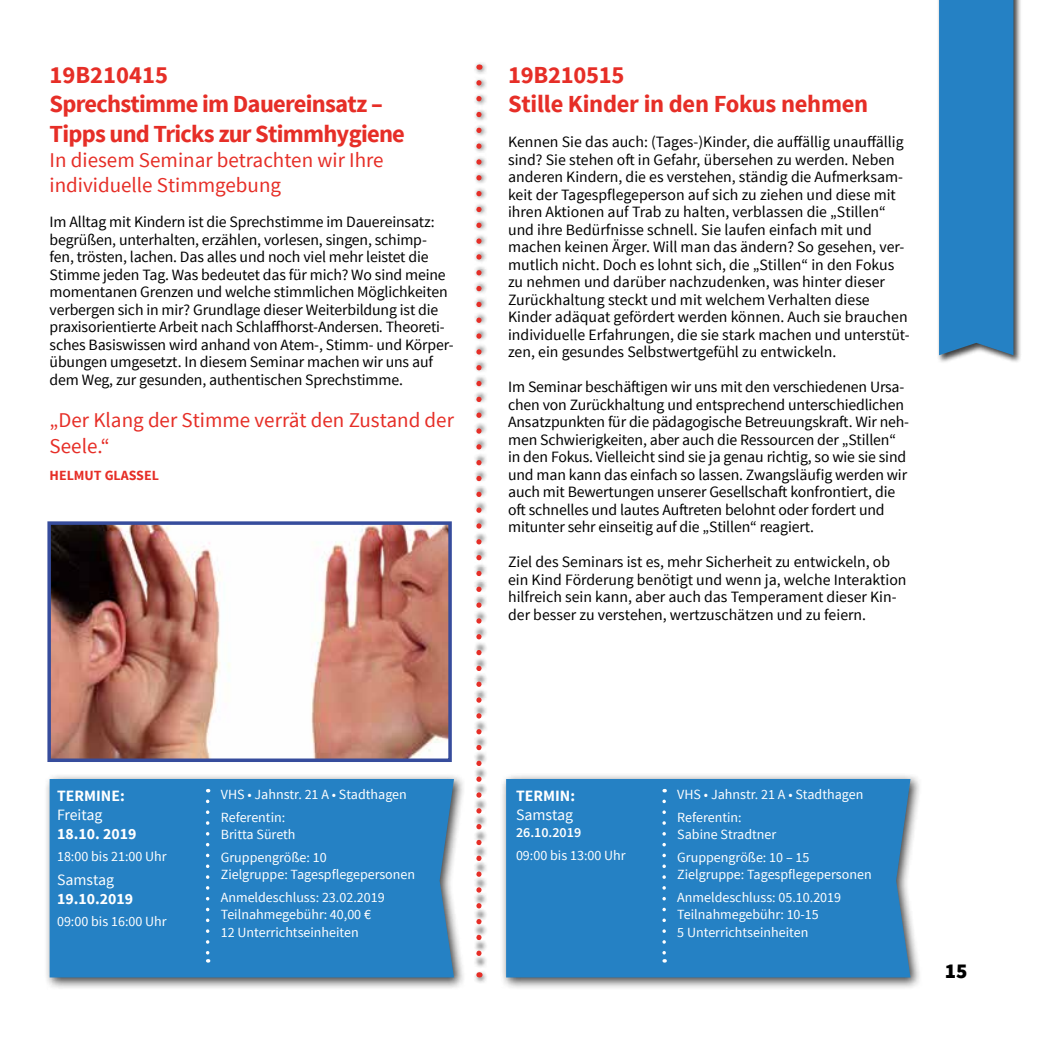
<style>
.page{position:relative;width:1042px;height:1042px;background:#fff}
.page>*{position:absolute;margin:0;border:0;box-sizing:border-box;transform-origin:0 0}
.t1{font:700 24.5px/29.4px "Source Sans Pro";letter-spacing:-.03em;color:#e62e27}
.t2{font:700 24.5px/29.4px "Source Sans Pro";letter-spacing:-.01em;color:#e62e27}
.t3{font:21px/25.2px "Source Sans Pro";color:#e62e27}
.t4{font:900 21px "Source Sans Pro";color:#000}
.t5{font:15.75px/17.5px "Source Sans Pro";letter-spacing:-.01em;color:#000}
.t6{font:700 15.75px "Source Sans Pro";color:#fff}
.t7{font:15.75px "Source Sans Pro";color:#fff}
.t8{font:14px/22.4px "Source Sans Pro";color:#fff}
.t9{font:700 14px "Source Sans Pro";color:#e62e27}
.t10{font:600 14px "Source Sans Pro";color:#fff}
</style>
<div class="page">
<div style="left:43px;top:773px;width:424px;height:217px;background:#000;opacity:.75"></div>
<div style="left:50px;top:779px;width:404px;height:198px;background:#2581c4"></div>
<div style="left:937px;top:0;width:85px;height:364px;background:#000;opacity:.75"></div>
<div style="left:939px;top:0;width:74px;height:355px;background:#2581c4"></div>
<div style="left:500px;top:773px;width:423px;height:217px;background:#000;opacity:.75"></div>
<div style="left:506px;top:779px;width:404px;height:198px;background:#2581c4"></div>
<svg style="left:662px;top:801px;width:4px;height:161px"></svg>
<div style="left:473px;top:61px;width:15px;height:923px;background:#000;opacity:.75"></div>
<svg style="left:476px;top:83px;width:5px;height:894px"></svg>
<svg style="left:206px;top:801px;width:3px;height:161px"></svg>
<img style="left:52px;top:526px;width:395px;height:231px">
<div style="left:47px;top:521px;width:405px;height:241px;border:4px solid #364c9c"></div>
<h1 class="t1" style="left:50px;top:61px;width:357px">19B210415<br>Sprechstimme im Dauereinsatz –<br>Tipps und Tricks zur Stimmhygiene</h1>
<h2 class="t3" style="left:50px;top:148px;width:335px">In diesem Seminar betrachten wir Ihre individuelle Stimmgebung</h2>
<p class="t5" style="left:50px;top:213px;width:405px">Im Alltag mit Kindern ist die Sprechstimme im Dauereinsatz: begrüßen, unterhalten, erzählen, vorlesen, singen, schimp&shy;fen, trösten, lachen. Das alles und noch viel mehr leistet die Stimme jeden Tag. Was bedeutet das für mich? Wo sind meine momentanen Grenzen und welche stimmlichen Möglichkeiten verbergen sich in mir? Grundlage dieser Weiterbildung ist die praxisorientierte Arbeit nach Schlaffhorst-Andersen. Theoreti&shy;sches Basiswissen wird anhand von Atem-, Stimm- und Körper&shy;übungen umgesetzt. In diesem Seminar machen wir uns auf dem Weg, zur gesunden, authentischen Sprechstimme.</p>
<h2 class="t3" style="left:50px;top:408px;width:406px">„Der Klang der Stimme verrät den Zustand der<br>Seele.“</h2>
<p class="t9" style="left:50px;top:466px;width:111px">HELMUT GLASSEL</p>
<h1 class="t2" style="left:508px;top:61px;width:362px">19B210515<br>Stille Kinder in den Fokus nehmen</h1>
<p class="t5" style="left:508px;top:134px;width:403px">Kennen Sie das auch: (Tages-)Kinder, die auffällig unauffällig sind? Sie stehen oft in Gefahr, übersehen zu werden. Neben anderen Kindern, die es verstehen, ständig die Aufmerksam&shy;keit der Tagespflegeperson auf sich zu ziehen und diese mit ihren Aktionen auf Trab zu halten, verblassen die „Stillen“ und ihre Bedürfnisse schnell. Sie laufen einfach mit und machen keinen Ärger. Will man das ändern? So gesehen, ver&shy;mutlich nicht. Doch es lohnt sich, die „Stillen“ in den Fokus zu nehmen und darüber nachzudenken, was hinter dieser Zurückhaltung steckt und mit welchem Verhalten diese Kinder adäquat gefördert werden können. Auch sie brauchen individuelle Erfahrungen, die sie stark machen und unterstüt&shy;zen, ein gesundes Selbstwertgefühl zu entwickeln.</p>
<p class="t5" style="left:508px;top:379px;width:402px">Im Seminar beschäftigen wir uns mit den verschiedenen Ursa&shy;chen von Zurückhaltung und entsprechend unterschiedlichen Ansatzpunkten für die pädagogische Betreuungskraft. Wir neh&shy;men Schwierigkeiten, aber auch die Ressourcen der „Stillen“ in den Fokus. Vielleicht sind sie ja genau richtig, so wie sie sind und man kann das einfach so lassen. Zwangsläufig werden wir auch mit Bewertungen unserer Gesellschaft konfrontiert, die oft schnelles und lautes Auftreten belohnt oder fordert und mitunter sehr einseitig auf die „Stillen“ reagiert.</p>
<p class="t5" style="left:508px;top:554px;width:400px">Ziel des Seminars ist es, mehr Sicherheit zu entwickeln, ob ein Kind Förderung benötigt und wenn ja, welche Interaktion hilfreich sein kann, aber auch das Temperament dieser Kin&shy;der besser zu verstehen, wertzuschätzen und zu feiern.</p>
<p class="t6" style="left:57px;top:785px;width:69px">TERMINE:</p>
<p class="t7" style="left:57px;top:804px;width:47px">Freitag</p>
<p class="t6" style="left:57px;top:823px;width:81px">18.10. 2019</p>
<p class="t8" style="left:57px;top:845px;width:111px">18:00 bis 21:00 Uhr</p>
<p class="t7" style="left:57px;top:870px;width:59px">Samstag</p>
<p class="t6" style="left:57px;top:888px;width:77px">19.10.2019</p>
<p class="t8" style="left:57px;top:910px;width:111px">09:00 bis 16:00 Uhr</p>
<p class="t8" style="left:221px;top:784px;width:188px">VHS • Jahnstr. 21 A • Stadthagen<br>Referentin:</p>
<p class="t8" style="left:221px;top:824px;width:107px">Britta Süreth<br>Gruppengröße: 10</p>
<p class="t8" style="left:221px;top:864px;width:196px">Zielgruppe: Tagespflegepersonen<br>Anmeldeschluss: 23.02.2019</p>
<p class="t8" style="left:221px;top:906px;width:152px;line-height:17.5px">Teilnahmegebühr: 40,00 €<br>12 Unterrichtseinheiten</p>
<p class="t6" style="left:516px;top:785px;width:61px">TERMIN:</p>
<p class="t7" style="left:516px;top:804px;width:59px">Samstag</p>
<p class="t10" style="left:516px;top:823px;width:67px">26.10.2019</p>
<p class="t8" style="left:516px;top:844px;width:111px">09:00 bis 13:00 Uhr</p>
<p class="t8" style="left:677px;top:784px;width:188px">VHS • Jahnstr. 21 A • Stadthagen<br>Referentin:</p>
<p class="t8" style="left:677px;top:824px;width:134px">Sabine Stradtner<br>Gruppengröße: 10 – 15</p>
<p class="t8" style="left:677px;top:864px;width:196px">Zielgruppe: Tagespflegepersonen<br>Anmeldeschluss: 05.10.2019</p>
<p class="t8" style="left:677px;top:906px;width:143px;line-height:17.5px">Teilnahmegebühr: 10-15<br>5 Unterrichtseinheiten</p>
<h2 class="t4" style="left:945px;top:957px;width:24px">15</h2>
</div>
